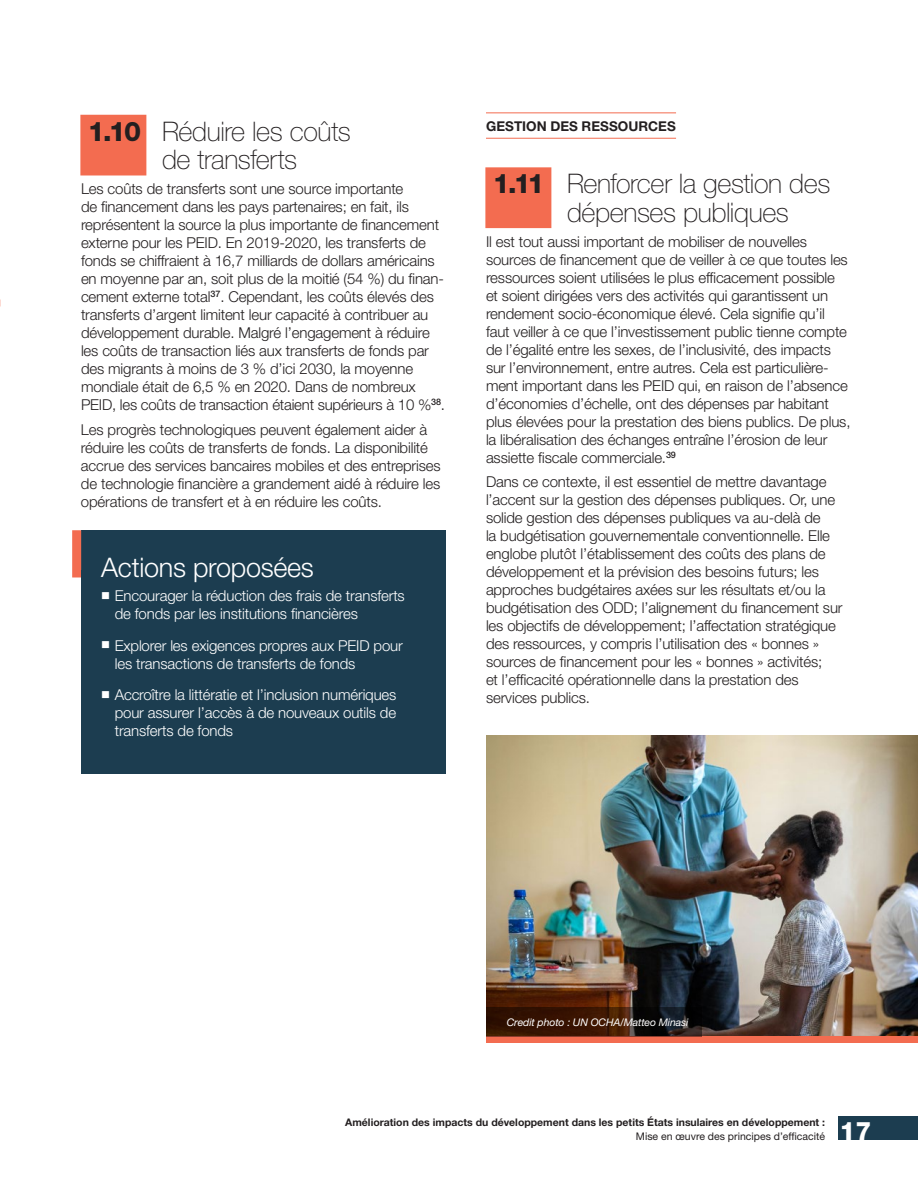
<style>
.page{position:relative;width:918px;height:1188px;background:#fff}
.page>*{position:absolute;margin:0;border:0;box-sizing:border-box;transform-origin:0 0}
.t1{font:100 27px/28.5px "Helvetica Neue LT Std";letter-spacing:-.015em;color:#231f20}
.t2{font:300 27px "Helvetica Neue LT Std";letter-spacing:-.01em;color:#fff}
.t3{font:800 25.5px "Helvetica Neue LT Std";color:#fff}
.t4{font:300 15px/18px "Helvetica Neue LT Std";letter-spacing:-.01em;color:#231f20}
.t5{font:300 15px/18px "Helvetica Neue LT Std";letter-spacing:-.01em;color:#fff}
.t6{font:700 13.5px "Helvetica Neue LT Std";letter-spacing:.005em;color:#231f20}
.t7{font:700 10.5px "Helvetica Neue LT Std";color:#231f20}
.t8{font:10.5px "Helvetica Neue LT Std";color:#231f20}
.t9{font:italic 10.5px "Helvetica Neue LT Std";letter-spacing:-.01em;color:#fff}
.s1{font-weight:800}
</style>
<div class="page">
<div style="left:80px;top:115px;width:66px;height:60px;background:#f36c50"></div>
<div style="left:81px;top:530px;width:365px;height:54px;background:#1c3d50"></div>
<div style="left:72px;top:530px;width:9px;height:47px;background:#f36c50"></div>
<div style="left:81px;top:570px;width:365px;height:87px;background:#1c3d50"></div>
<div style="left:81px;top:620px;width:365px;height:87px;background:#1c3d50"></div>
<div style="left:81px;top:669px;width:365px;height:105px;background:#1c3d50"></div>
<hr style="left:486px;top:138px;width:190px;height:1px;background:#f36c50">
<hr style="left:486px;top:112px;width:190px;height:1px;background:#f36c50">
<div style="left:485px;top:167px;width:66px;height:61px;background:#f36c50"></div>
<img style="left:486px;top:736px;width:432px;height:300px">
<div style="left:486px;top:1036px;width:432px;height:7px;background:#f36c50"></div>
<svg style="left:486px;top:1007px;width:216px;height:29px;background:#2e1509"></svg>
<div style="left:839px;top:1116px;width:79px;height:24px;background:#1c3d50"></div>
<h1 class="t1" style="left:162px;top:117px;width:190px;text-indent:-74px"><span class="s1">1.10</span> Réduire les coûts de transferts</h1>
<p class="t4" style="left:81px;top:179px;width:366px">Les coûts de transferts sont une source importante<br>de financement dans les pays partenaires; en fait, ils représentent la source la plus importante de financement externe pour les PEID. En 2019-2020, les transferts de fonds se chiffraient à 16,7 milliards de dollars américains en moyenne par an, soit plus de la moitié (54 %) du finan&shy;cement externe total<sup>37</sup>. Cependant, les coûts élevés des transferts d’argent limitent leur capacité à contribuer au développement durable. Malgré l’engagement à réduire les coûts de transaction liés aux transferts de fonds par des migrants à moins de 3 % d’ici 2030, la moyenne mondiale était de 6,5 % en 2020. Dans de nombreux PEID, les coûts de transaction étaient supérieurs à 10 %<sup>38</sup>.</p>
<p class="t4" style="left:81px;top:420px;width:361px">Les progrès technologiques peuvent également aider à réduire les coûts de transferts de fonds. La disponibilité accrue des services bancaires mobiles et des entreprises de technologie financière a grandement aidé à réduire les opérations de transfert et à en réduire les coûts.</p>
<h1 class="t2" style="left:101px;top:550px;width:214px">Actions proposées</h1>
<p class="t5" style="left:115px;top:587px;width:292px">Encourager la réduction des frais de transferts de fonds par les institutions financières</p>
<p class="t5" style="left:115px;top:636px;width:290px">Explorer les exigences propres aux PEID pour les transactions de transferts de fonds</p>
<p class="t5" style="left:115px;top:686px;width:283px;text-align:justify">Accroître la littératie et l’inclusion numériques pour assurer l’accès à de nouveaux outils de transferts de fonds</p>
<p class="t6" style="left:486px;top:118px;width:191px">GESTION DES RESSOURCES</p>
<h1 class="t1" style="left:567px;top:170px;width:265px;text-indent:-74px"><span class="s1">1.11</span> Renforcer la gestion des dépenses publiques</h1>
<p class="t4" style="left:486px;top:232px;width:366px">Il est tout aussi important de mobiliser de nouvelles sources de financement que de veiller à ce que toutes les ressources soient utilisées le plus efficacement possible et soient dirigées vers des activités qui garantissent un rendement socio-économique élevé. Cela signifie qu’il faut veiller à ce que l’investissement public tienne compte de l’égalité entre les sexes, de l’inclusivité, des impacts sur l’environnement, entre autres. Cela est particulière&shy;ment important dans les PEID qui, en raison de l’absence d’économies d’échelle, ont des dépenses par habitant plus élevées pour la prestation des biens publics. De plus, la libéralisation des échanges entraîne l’érosion de leur assiette fiscale commerciale.<sup>39</sup></p>
<p class="t4" style="left:486px;top:473px;width:358px">Dans ce contexte, il est essentiel de mettre davantage l’accent sur la gestion des dépenses publiques. Or, une solide gestion des dépenses publiques va au-delà de<br>la budgétisation gouvernementale conventionnelle. Elle englobe plutôt l’établissement des coûts des plans de développement et la prévision des besoins futurs; les approches budgétaires axées sur les résultats et/ou la budgétisation des ODD; l’alignement du financement sur les objectifs de développement; l’affectation stratégique des ressources, y compris l’utilisation des « bonnes » sources de financement pour les « bonnes » activités;<br>et l’efficacité opérationnelle dans la prestation des services publics.</p>
<p class="t9" style="left:507px;top:1015px;width:183px">Credit photo : UN OCHA/Matteo Minasi</p>
<p class="t7" style="left:345px;top:1116px;width:481px">Amélioration des impacts du développement dans les petits États insulaires en développement :</p>
<p class="t8" style="left:636px;top:1130px;width:191px">Mise en œuvre des principes d’efficacité</p>
<h2 class="t3" style="left:839px;top:1116px;width:34px">17</h2>
</div>
